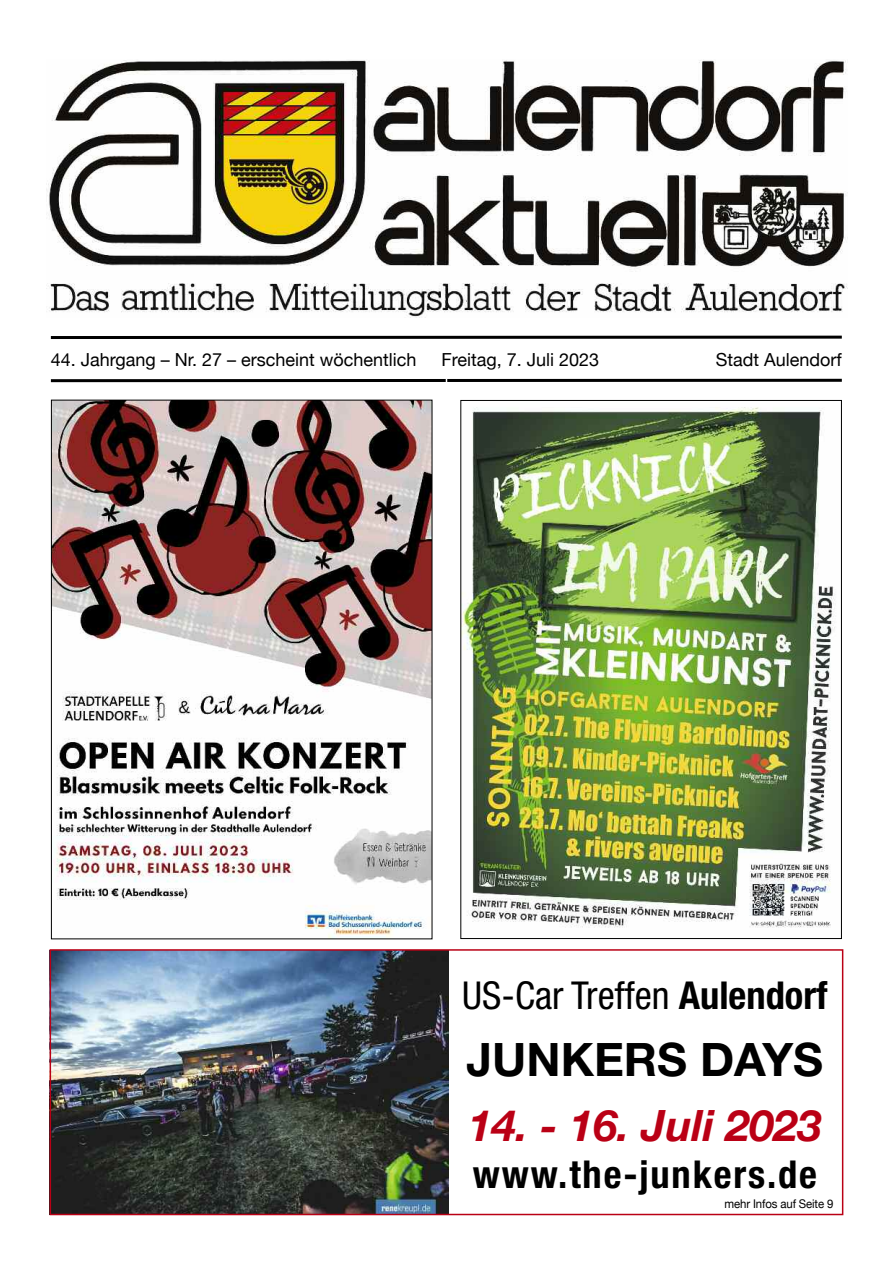
<style>
.page{position:relative;width:893px;height:1263px;background:#fff}
.page>*{position:absolute;margin:0;border:0;box-sizing:border-box;transform-origin:0 0}
.t1{font:700 46.2px "Helvetica Neue";color:#000}
.t2{font:italic 700 43.05px "Helvetica Neue";color:#ba0015}
.t3{font:condensed 38.4px "Helvetica Neue";color:#000}
.t4{font:700 condensed 38.4px "Helvetica Neue";letter-spacing:.05em;color:#000}
.t5{font:18px "Helvetica Neue";color:#000}
.t6{font:12px "Helvetica Neue";letter-spacing:-.01em;color:#000;scale:.95 1}
.s1{font-weight:700}
</style>
<div class="page">
<hr style="left:51px;top:379px;width:791px;height:3px;background:#000">
<hr style="left:51px;top:336px;width:791px;height:3px;background:#000">
<img style="left:47px;top:60px;width:800px;height:258px">
<hr style="left:446px;top:379px;width:1px;height:837px;background:#fff">
<img style="left:53px;top:402px;width:377px;height:535px">
<img style="left:462px;top:407px;width:373px;height:521px">
<img style="left:53px;top:952px;width:396px;height:260px">
<div style="left:50px;top:949px;width:793px;height:266px;border:2px solid #ba0015"></div>
<p class="t5" style="left:51px;top:349px;width:367px">44. Jahrgang – Nr. 27 – erscheint wöchentlich</p>
<p class="t5" style="left:441px;top:349px;width:159px">Freitag, 7. Juli 2023</p>
<p class="t5" style="left:716px;top:349px;width:128px">Stadt Aulendorf</p>
<h3 class="t3" style="left:462px;top:981px;width:367px">US-Car Treffen <span class="s1">Aulendorf</span></h3>
<h1 class="t1" style="left:467px;top:1043px;width:358px">JUNKERS DAYS</h1>
<h2 class="t2" style="left:468px;top:1099px;width:355px">14. - 16. Juli 2023</h2>
<h3 class="t4" style="left:473px;top:1160px;width:345px">www.the-junkers.de</h3>
<p class="t6" style="left:725px;top:1197px;width:116px">mehr Infos auf Seite 9</p>
</div>
